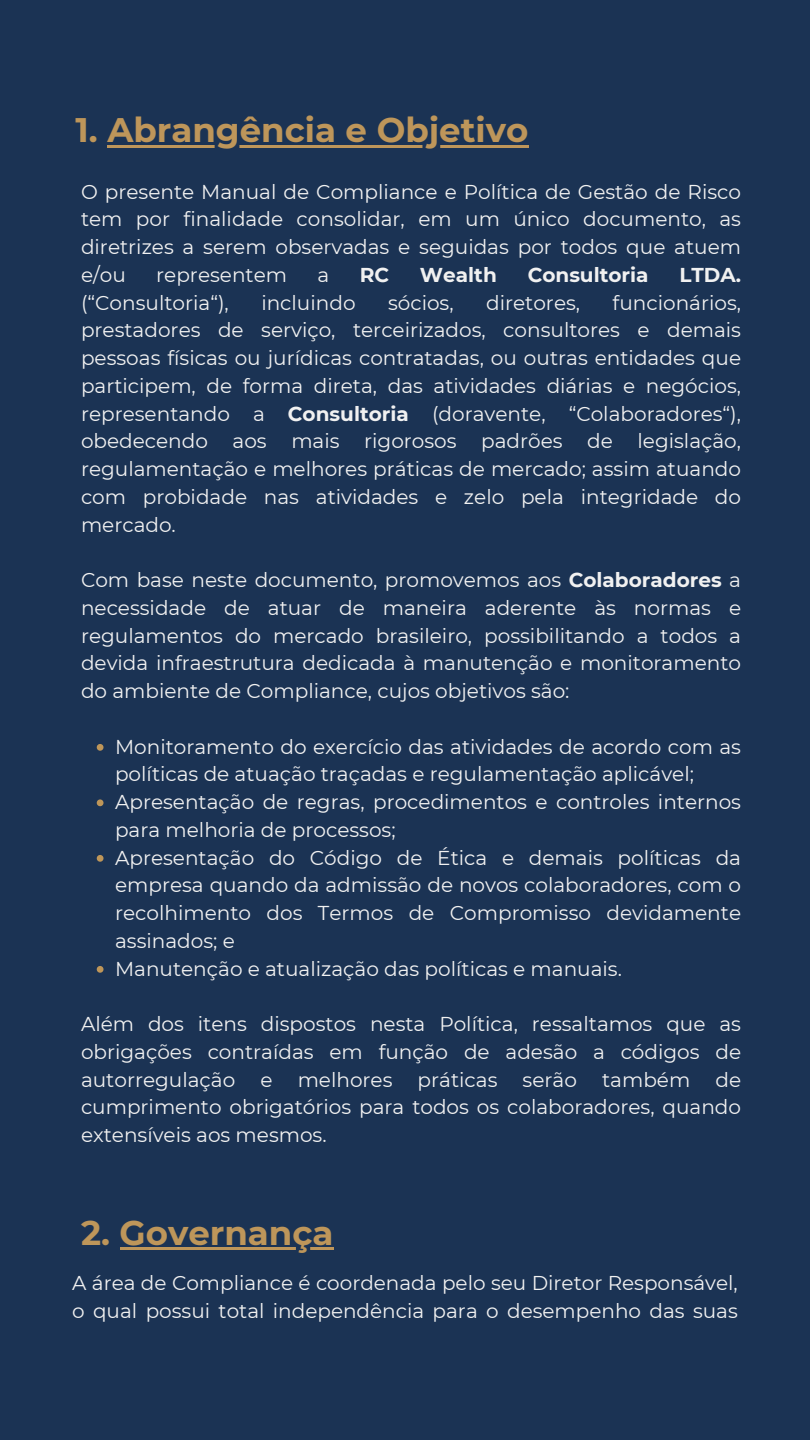
<style>
.page{position:relative;width:810px;height:1440px;background:#1b3354}
.page>*{position:absolute;margin:0;border:0;box-sizing:border-box;transform-origin:0 0}
.t1{font:700 34px "Montserrat";color:#be965a}
.t2{font:20px/27.8px "Montserrat";color:#f1f1f1;text-align:justify}
.t3{font:700 20px "Montserrat";color:#f1f1f1}
.s1{font-weight:700}
</style>
<div class="page">
<hr style="left:107px;top:145px;width:421px;height:3px;background:#be965a">
<svg style="left:97px;top:744px;width:7px;height:7px"></svg>
<svg style="left:97px;top:799px;width:7px;height:7px"></svg>
<svg style="left:97px;top:855px;width:7px;height:7px"></svg>
<svg style="left:97px;top:966px;width:7px;height:7px"></svg>
<hr style="left:120px;top:1247px;width:214px;height:3px;background:#be965a">
<p class="t1" style="left:75px;top:109px;width:454px">1. Abrangência e Objetivo</p>
<p class="t2" style="left:81px;top:178px;width:662px">O presente Manual de Compliance e Política de Gestão de Risco tem por finalidade consolidar, em um único documento, as diretrizes a serem observadas e seguidas por todos que atuem e/ou</p>
<p class="t2" style="left:156px;top:261px;width:132px">representem</p>
<p class="t2" style="left:317px;top:261px;width:13px">a</p>
<p class="t3" style="left:360px;top:263px;width:31px">RC</p>
<p class="t3" style="left:420px;top:263px;width:78px">Wealth</p>
<p class="t3" style="left:528px;top:263px;width:122px">Consultoria</p>
<p class="t3" style="left:679px;top:263px;width:63px">LTDA.</p>
<p class="t2" style="left:81px;top:289px;width:149px">(“Consultoria“),</p>
<p class="t2" style="left:261px;top:289px;width:96px">incluindo</p>
<p class="t2" style="left:388px;top:289px;width:67px">sócios,</p>
<p class="t2" style="left:486px;top:289px;width:96px">diretores,</p>
<p class="t2" style="left:81px;top:289px;width:662px;text-indent:532px">funcionários, prestadores de serviço, terceirizados, consultores e demais pessoas físicas ou jurídicas contratadas, ou outras entidades que participem, de forma direta, das atividades diárias e negócios, representando a <span class="s1">Consultoria</span> (doravente, “Colaboradores“), obedecendo aos mais rigorosos padrões de legislação, regulamentação e melhores práticas de mercado; assim atuando com probidade nas atividades e zelo pela integridade do mercado.</p>
<p class="t2" style="left:81px;top:566px;width:662px">Com base neste documento, promovemos aos <span class="s1">Colaboradores</span> a necessidade de atuar de maneira aderente às normas e regulamentos do mercado brasileiro, possibilitando a todos a devida infraestrutura dedicada à manutenção e monitoramento do ambiente de Compliance, cujos objetivos são:</p>
<p class="t2" style="left:115px;top:733px;width:628px">Monitoramento do exercício das atividades de acordo com as políticas de atuação traçadas e regulamentação aplicável;</p>
<p class="t2" style="left:115px;top:788px;width:628px">Apresentação de regras, procedimentos e controles internos para melhoria de processos;</p>
<p class="t2" style="left:115px;top:844px;width:628px">Apresentação do Código de Ética e demais políticas da empresa quando da admissão de novos colaboradores, com o recolhimento dos Termos de Compromisso devidamente assinados; e</p>
<p class="t2" style="left:115px;top:955px;width:508px">Manutenção e atualização das políticas e manuais.</p>
<p class="t2" style="left:81px;top:1010px;width:662px">Além dos itens dispostos nesta Política, ressaltamos que as obrigações contraídas em função de adesão a códigos de autorregulação</p>
<p class="t2" style="left:81px;top:1066px;width:662px;text-indent:634px">de cumprimento obrigatórios para todos os colaboradores, quando extensíveis aos mesmos.</p>
<p class="t2" style="left:260px;top:1066px;width:14px">e</p>
<p class="t2" style="left:298px;top:1066px;width:96px">melhores</p>
<p class="t2" style="left:418px;top:1066px;width:81px">práticas</p>
<p class="t2" style="left:523px;top:1066px;width:56px">serão</p>
<p class="t2" style="left:602px;top:1066px;width:90px">também</p>
<p class="t1" style="left:81px;top:1212px;width:254px">2. Governança</p>
<p class="t2" style="left:72px;top:1269px;width:667px">A área de Compliance é coordenada pelo seu Diretor Responsável, o qual possui total independência para o desempenho das suas</p>
</div>
